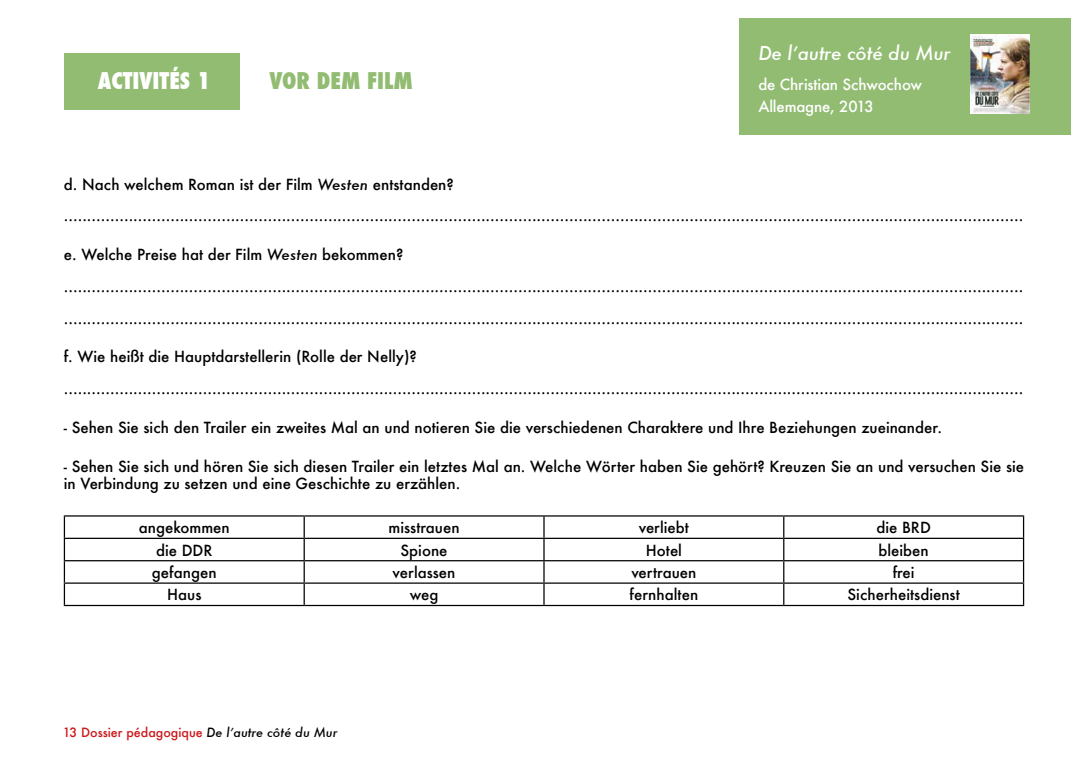
<style>
.page{position:relative;width:1088px;height:780px;background:#fff}
.page>*{position:absolute;margin:0;border:0;box-sizing:border-box;transform-origin:0 0}
.t1{font:800 condensed 22.5px "Futura";color:#fff}
.t2{font:800 condensed 22.5px "Futura";color:#92bc72}
.t3{font:italic 500 18.75px "Futura";letter-spacing:-.01em;color:#fff}
.t4{font:500 15px/31.6px "Futura";color:#000}
.t5{font:500 15px/22.5px "Futura";letter-spacing:-.01em;color:#fff}
.t6{font:500 12.5px "Futura";color:#cd171a}
.s1{font-style:italic}
.s2{font-style:italic;color:#000}
</style>
<div class="page">
<div style="left:64px;top:53px;width:175px;height:57px;background:#92bc72"></div>
<div style="left:739px;top:18px;width:331px;height:117px;background:#92bc72"></div>
<img style="left:970px;top:34px;width:59px;height:80px">
<hr style="left:64px;top:515px;width:240px;height:1px;background:#000">
<hr style="left:304px;top:515px;width:240px;height:1px;background:#000">
<hr style="left:544px;top:515px;width:240px;height:1px;background:#000">
<hr style="left:543px;top:516px;width:2px;height:21px;background:#000">
<hr style="left:784px;top:515px;width:240px;height:1px;background:#000">
<hr style="left:64px;top:537px;width:240px;height:2px;background:#000">
<hr style="left:304px;top:537px;width:240px;height:2px;background:#000">
<hr style="left:544px;top:537px;width:240px;height:2px;background:#000">
<hr style="left:543px;top:539px;width:2px;height:21px;background:#000">
<hr style="left:784px;top:537px;width:240px;height:2px;background:#000">
<hr style="left:64px;top:560px;width:240px;height:1px;background:#000">
<hr style="left:304px;top:560px;width:240px;height:1px;background:#000">
<hr style="left:544px;top:560px;width:240px;height:1px;background:#000">
<hr style="left:543px;top:561px;width:2px;height:21px;background:#000">
<hr style="left:784px;top:560px;width:240px;height:1px;background:#000">
<hr style="left:64px;top:582px;width:240px;height:1px;background:#000">
<svg style="left:64px;top:516px;width:1px;height:89px"></svg>
<hr style="left:304px;top:582px;width:240px;height:1px;background:#000">
<svg style="left:304px;top:516px;width:1px;height:89px"></svg>
<hr style="left:544px;top:582px;width:240px;height:1px;background:#000">
<hr style="left:543px;top:583px;width:2px;height:22px;background:#000">
<hr style="left:784px;top:582px;width:240px;height:1px;background:#000">
<svg style="left:783px;top:516px;width:1px;height:89px"></svg>
<svg style="left:1023px;top:516px;width:1px;height:89px"></svg>
<hr style="left:64px;top:605px;width:240px;height:1px;background:#000">
<hr style="left:304px;top:605px;width:240px;height:1px;background:#000">
<hr style="left:544px;top:605px;width:240px;height:1px;background:#000">
<hr style="left:784px;top:605px;width:240px;height:1px;background:#000">
<h1 class="t1" style="left:98px;top:66px;width:114px">ACTIVITÉS 1</h1>
<h1 class="t2" style="left:269px;top:66px;width:145px">VOR DEM FILM</h1>
<p class="t3" style="left:758px;top:40px;width:194px">De l’autre côté du Mur</p>
<p class="t5" style="left:758px;top:73px;width:165px">de Christian Schwochow<br>Allemagne, 2013</p>
<p class="t4" style="left:64px;top:168px;width:961px">d. Nach welchem Roman ist der Film <span class="s1">Westen</span> entstanden? ...............................................................................................................................................................................................................</p>
<p class="t4" style="left:64px;top:238px;width:961px">e. Welche Preise hat der Film <span class="s1">Westen</span> bekommen? ............................................................................................................................................................................................................... ...............................................................................................................................................................................................................</p>
<p class="t4" style="left:64px;top:341px;width:961px">f. Wie heißt die Hauptdarstellerin (Rolle der Nelly)? ...............................................................................................................................................................................................................</p>
<p class="t4" style="left:64px;top:411px;width:880px">- Sehen Sie sich den Trailer ein zweites Mal an und notieren Sie die verschiedenen Charaktere und Ihre Beziehungen zueinander.</p>
<p class="t4" style="left:64px;top:457px;width:962px;line-height:17.5px">- Sehen Sie sich und hören Sie sich diesen Trailer ein letztes Mal an. Welche Wörter haben Sie gehört? Kreuzen Sie an und versuchen Sie sie in Verbindung zu setzen und eine Geschichte zu erzählen.</p>
<p class="t4" style="left:139px;top:511px;width:92px">angekommen</p>
<p class="t4" style="left:388px;top:511px;width:73px">misstrauen</p>
<p class="t4" style="left:639px;top:511px;width:52px">verliebt</p>
<p class="t4" style="left:876px;top:511px;width:56px">die BRD</p>
<p class="t4" style="left:156px;top:534px;width:58px">die DDR</p>
<p class="t4" style="left:400px;top:534px;width:49px">Spione</p>
<p class="t4" style="left:646px;top:534px;width:38px">Hotel</p>
<p class="t4" style="left:878px;top:534px;width:52px">bleiben</p>
<p class="t4" style="left:152px;top:556px;width:66px">gefangen</p>
<p class="t4" style="left:393px;top:556px;width:64px">verlassen</p>
<p class="t4" style="left:631px;top:556px;width:67px">vertrauen</p>
<p class="t4" style="left:892px;top:556px;width:23px">frei</p>
<p class="t4" style="left:167px;top:579px;width:36px">Haus</p>
<p class="t4" style="left:410px;top:579px;width:30px">weg</p>
<p class="t4" style="left:629px;top:579px;width:70px">fernhalten</p>
<p class="t4" style="left:847px;top:579px;width:114px">Sicherheitsdienst</p>
<p class="t6" style="left:63px;top:723px;width:276px">13 Dossier pédagogique <span class="s2">De l’autre côté du Mur</span></p>
</div>
